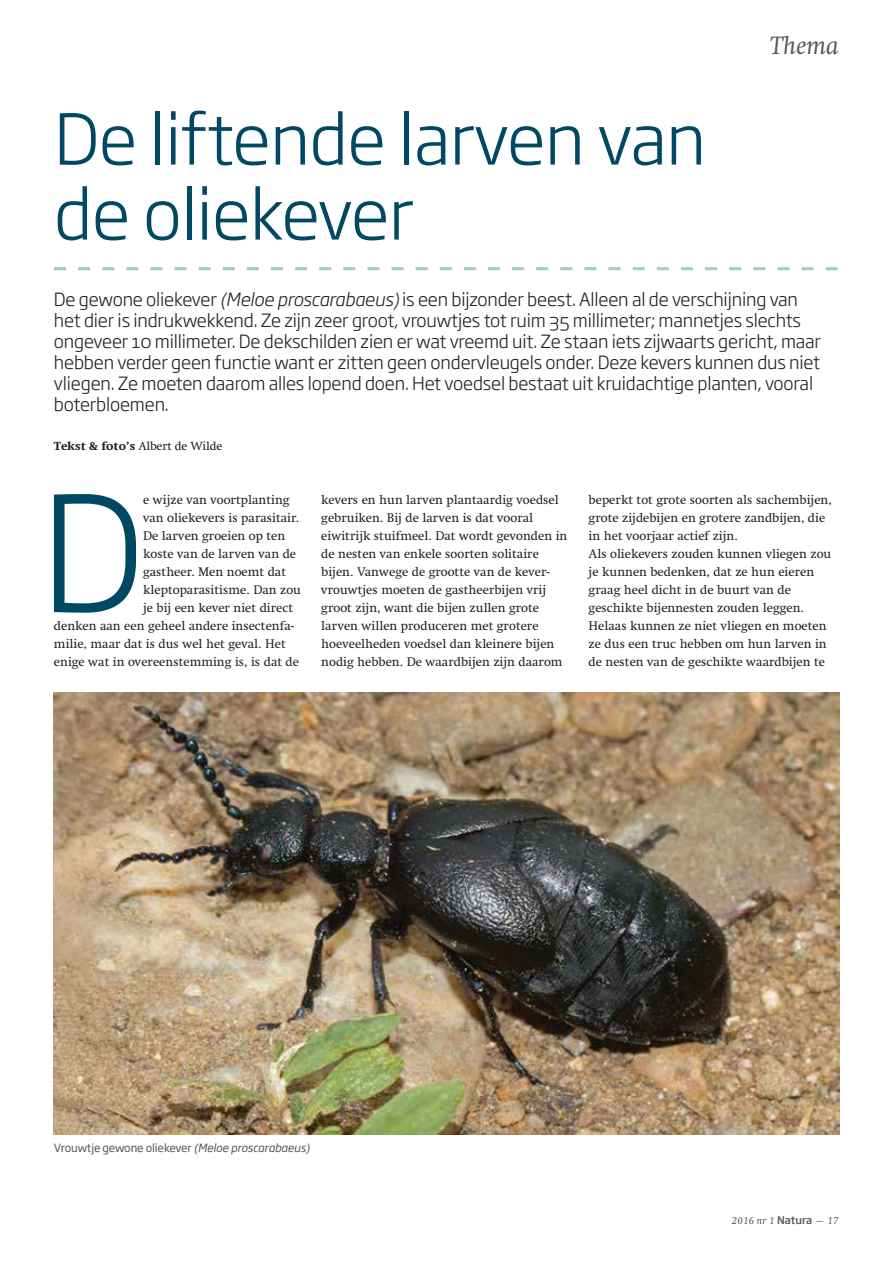
<style>
.page{position:relative;width:893px;height:1263px;background:#fff}
.page>*{position:absolute;margin:0;border:0;box-sizing:border-box;transform-origin:0 0}
.t1{font:300 158.1px "Soho Gothic Std";color:#004864}
.t2{font:300 69px/75px "Soho Gothic Std";letter-spacing:-.01em;color:#004864}
.t3{font:italic 25.5px "Swift LT Std";color:#575757}
.t4{font:300 18px/21px "Soho Gothic Std";letter-spacing:-.01em;color:#231f20}
.t5{font:12.75px/18px "Swift LT Std";color:#231f20}
.t6{font:12px "Swift LT Std";letter-spacing:-.01em;color:#231f20}
.t7{font:11.25px "Soho Gothic Std";letter-spacing:-.01em;color:#575757}
.t8{font:italic 10.5px "Swift LT Std";color:#575757}
.s1{font-style:italic}
.s2{font-weight:800}
.s3{font-family:"Soho Gothic Std";font-weight:500;font-style:normal}
</style>
<div class="page">
<svg style="left:54px;top:267px;width:783px;height:3px"></svg>
<img style="left:54px;top:693px;width:785px;height:441px">
<h2 class="t2" style="left:54px;top:106px;width:654px">De liftende larven van de oliekever</h2>
<h3 class="t3" style="left:770px;top:30px;width:71px">Thema</h3>
<p class="t4" style="left:54px;top:290px;width:769px">De gewone oliekever <span class="s1">(Meloe proscarabaeus)</span> is een bijzonder beest. Alleen al de verschijning van het dier is indrukwekkend. Ze zijn zeer groot, vrouwtjes tot ruim 35 millimeter; mannetjes slechts ongeveer 10 millimeter. De dekschilden zien er wat vreemd uit. Ze staan iets zijwaarts gericht, maar hebben verder geen functie want er zitten geen ondervleugels onder. Deze kevers kunnen dus niet vliegen. Ze moeten daarom alles lopend doen. Het voedsel bestaat uit kruidachtige planten, vooral boterbloemen.</p>
<p class="t6" style="left:54px;top:442px;width:170px"><span class="s2">Tekst &amp; foto’s</span> Albert de Wilde</p>
<h1 class="t1" style="left:40px;top:489px;width:106px">D</h1>
<p class="t5" style="left:143px;top:492px;width:148px">e wijze van voortplanting</p>
<p class="t5" style="left:143px;top:510px;width:158px">van oliekevers is parasitair.</p>
<p class="t5" style="left:143px;top:528px;width:144px">De larven groeien op ten</p>
<p class="t5" style="left:143px;top:546px;width:155px">koste van de larven van de</p>
<p class="t5" style="left:143px;top:564px;width:144px">gastheer. Men noemt dat</p>
<p class="t5" style="left:143px;top:582px;width:159px">kleptoparasitisme. Dan zou</p>
<p class="t5" style="left:143px;top:600px;width:152px">je bij een kever niet direct</p>
<p class="t5" style="left:54px;top:618px;width:242px">denken aan een geheel andere insectenfa-</p>
<p class="t5" style="left:54px;top:636px;width:233px">milie, maar dat is dus wel het geval. Het</p>
<p class="t5" style="left:54px;top:654px;width:247px">enige wat in overeenstemming is, is dat de</p>
<p class="t5" style="left:321px;top:492px;width:248px">kevers en hun larven plantaardig voedsel gebruiken. Bij de larven is dat vooral eiwitrijk stuifmeel. Dat wordt gevonden in de nesten van enkele soorten solitaire bijen. Vanwege de grootte van de kever&shy;vrouwtjes moeten de gastheerbijen vrij groot zijn, want die bijen zullen grote larven willen produceren met grotere hoeveelheden voedsel dan kleinere bijen nodig hebben. De waardbijen zijn daarom</p>
<p class="t5" style="left:589px;top:492px;width:245px">beperkt tot grote soorten als sachembijen, grote zijdebijen en grotere zandbijen, die in het voorjaar actief zijn.<br>Als oliekevers zouden kunnen vliegen zou je kunnen bedenken, dat ze hun eieren graag heel dicht in de buurt van de geschikte bijennesten zouden leggen.<br>Helaas kunnen ze niet vliegen en moeten ze dus een truc hebben om hun larven in de nesten van de geschikte waardbijen te</p>
<p class="t7" style="left:54px;top:1143px;width:257px">Vrouwtje gewone oliekever <span class="s1">(Meloe proscarabaeus)</span></p>
<p class="t8" style="left:732px;top:1214px;width:109px">2016 nr 1 <span class="s3">Natura</span> — 17</p>
</div>
